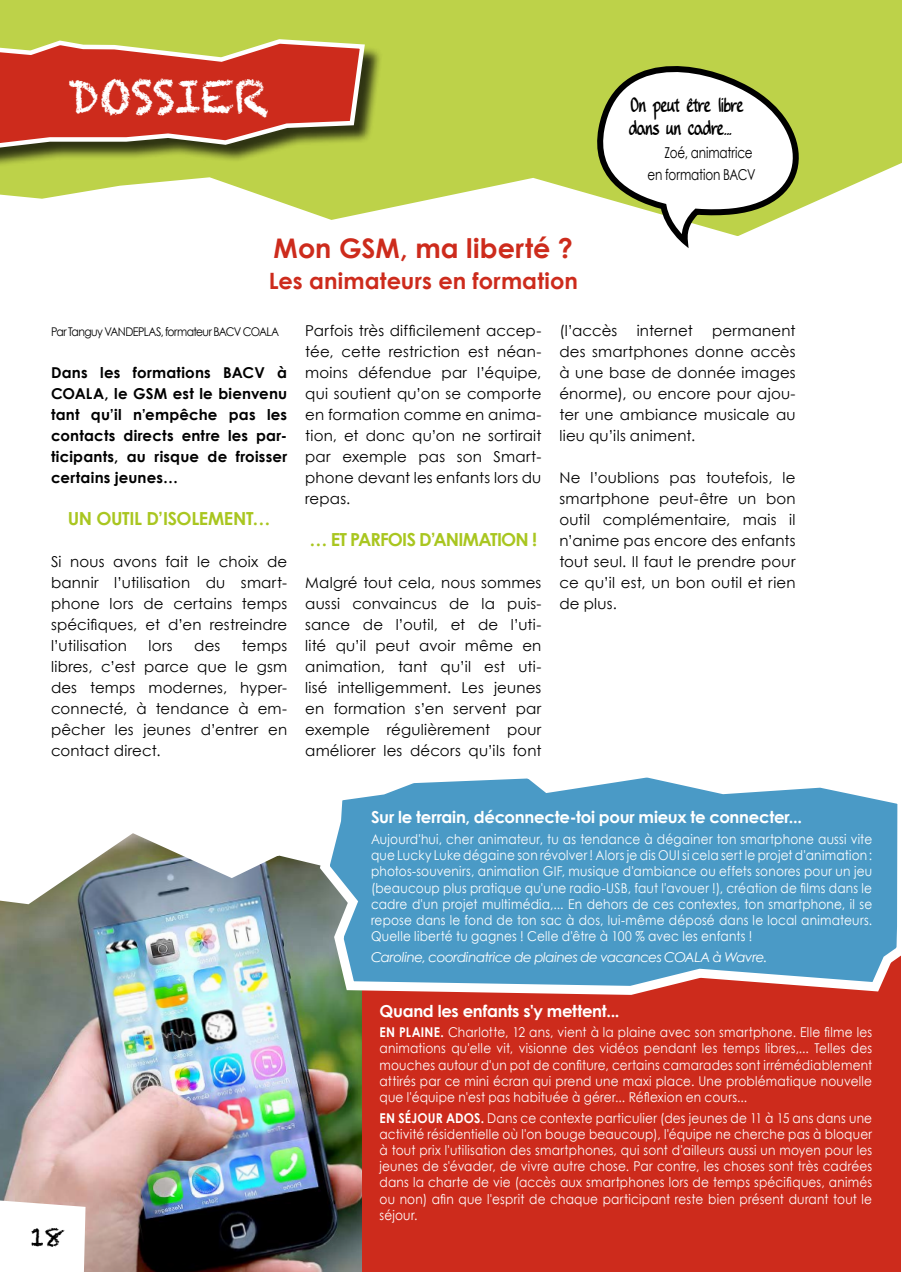
<style>
.page{position:relative;width:902px;height:1272px;background:#fff}
.page>*{position:absolute;margin:0;border:0;box-sizing:border-box;transform-origin:0 0}
.t1{font:45px "Chalkduster";letter-spacing:-.015em;color:#fff}
.t2{font:700 27px "Century Gothic";letter-spacing:.005em;color:#cd2b1c}
.t3{font:25.5px "Chalkduster";color:#000}
.t4{font:700 22.5px "Century Gothic";letter-spacing:.005em;color:#cd2b1c}
.t5{font:19.5px/23.4px "DJB Writesa Lot";letter-spacing:-.02em;color:#000;scale:.8 1}
.t6{font:700 18px "Century Gothic";letter-spacing:-.035em;color:#a9c620}
.t7{font:700 16.5px "Century Gothic";letter-spacing:-.015em;color:#fff}
.t8{font:15px/21px "Century Gothic";letter-spacing:.01em;color:#000;text-align:justify}
.t9{font:700 15px/21px "Century Gothic";letter-spacing:.015em;color:#000;text-align:justify}
.t10{font:15px/22.2px "Century Gothic";letter-spacing:-.01em;color:#000;text-align:right;scale:.8 1}
.t11{font:13.5px/16.2px "Century Gothic";letter-spacing:.015em;color:#fff;text-align:justify;scale:.9 1}
.t12{font:italic 13.5px "Century Gothic";letter-spacing:-.035em;color:#fff}
.t13{font:12px "Century Gothic";letter-spacing:-.055em;color:#000;scale:.9 1}
.s1{font-weight:700}
</style>
<div class="page">
<img style="left:0;top:833px;width:362px;height:438px">
<svg style="left:0;top:0;width:901px;height:220px"></svg>
<svg style="left:586px;top:53px;width:235px;height:195px"></svg>
<div style="left:0;top:0;width:383px;height:169px;background:#000;opacity:.75"></div>
<svg style="left:0;top:0;width:367px;height:153px;background:#bf7239"></svg>
<div style="left:362px;top:878px;width:539px;height:393px;background:#cd2b1c"></div>
<svg style="left:315px;top:777px;width:586px;height:222px;background:#66a0c2"></svg>
<h1 class="t1" style="left:68px;top:70px;width:202px">DOSSIER</h1>
<h2 class="t2" style="left:273px;top:228px;width:301px">Mon GSM, ma liberté ?</h2>
<h3 class="t4" style="left:269px;top:263px;width:311px">Les animateurs en formation</h3>
<h3 class="t5" style="left:629px;top:95px;width:145px">On peut être libre dans un cadre...</h3>
<p class="t10" style="left:647px;top:141px;width:136px">Zoé, animatrice<br>en formation BACV</p>
<p class="t13" style="left:51px;top:323px;width:255px">Par Tanguy VANDEPLAS, formateur BACV COALA</p>
<p class="t9" style="left:51px;top:361px;width:238px">Dans les formations BACV à COALA, le GSM est le bienvenu tant qu’il n’empêche pas les contacts directs entre les par&shy;ticipants, au risque de froisser certains jeunes…</p>
<h3 class="t6" style="left:68px;top:504px;width:204px">UN OUTIL D’ISOLEMENT…</h3>
<p class="t8" style="left:51px;top:550px;width:238px">Si nous avons fait le choix de bannir l’utilisation du smart&shy;phone lors de certains temps spécifiques, et d’en restreindre l’utilisation</p>
<p class="t8" style="left:148px;top:634px;width:26px">lors</p>
<p class="t8" style="left:194px;top:634px;width:28px">des</p>
<p class="t8" style="left:51px;top:634px;width:238px;text-indent:191px">temps libres, c’est parce que le gsm des temps modernes, hyper&shy;connecté, à tendance à em&shy;pêcher les jeunes d’entrer en contact direct.</p>
<p class="t8" style="left:305px;top:319px;width:238px">Parfois très difficilement accep&shy;tée, cette restriction est néan&shy;moins défendue par l’équipe, qui soutient qu’on se comporte en formation comme en anima&shy;tion, et donc qu’on ne sortirait par exemple pas son Smart&shy;phone devant les enfants lors du repas.</p>
<h3 class="t6" style="left:309px;top:525px;width:229px">… ET PARFOIS D’ANIMATION !</h3>
<p class="t8" style="left:305px;top:571px;width:238px">Malgré tout cela, nous sommes aussi convaincus de la puis&shy;sance de l’outil, et de l’uti&shy;lité qu’il peut avoir même en animation, tant qu’il est uti&shy;lisé intelligemment. Les jeunes en formation s’en servent par exemple régulièrement pour améliorer les décors qu’ils font</p>
<p class="t8" style="left:559px;top:319px;width:59px">(l’accès</p>
<p class="t8" style="left:636px;top:319px;width:58px">internet</p>
<p class="t8" style="left:559px;top:319px;width:238px;text-indent:153px">permanent des smartphones donne accès à une base de donnée images énorme), ou encore pour ajou&shy;ter une ambiance musicale au lieu qu’ils animent.</p>
<p class="t8" style="left:559px;top:466px;width:238px">Ne l’oublions pas toutefois, le smartphone peut-être un bon outil complémentaire, mais il n’anime pas encore des enfants tout seul. Il faut le prendre pour ce qu’il est, un bon outil et rien de plus.</p>
<h3 class="t3" style="left:30px;top:1222px;width:36px">18</h3>
<p class="t7" style="left:371px;top:804px;width:432px">Sur le terrain, déconnecte-toi pour mieux te connecter...</p>
<p class="t11" style="left:371px;top:830px;width:558px">Aujourd'hui, cher animateur, tu as tendance à dégainer ton smartphone aussi vite que Lucky Luke dégaine son révolver ! Alors je dis OUI si cela sert le projet d'animation: photos-souvenirs, animation GIF, musique d'ambiance ou effets sonores pour un jeu (beaucoup plus pratique qu'une radio-USB, faut l'avouer !), création de films dans le cadre d'un projet multimédia,... En dehors de ces contextes, ton smartphone, il se repose dans le fond de ton sac à dos, lui-même déposé dans le local animateurs.<br>Quelle liberté tu gagnes ! Celle d'être à 100 % avec les enfants !</p>
<p class="t12" style="left:371px;top:947px;width:398px">Caroline, coordinatrice de plaines de vacances COALA à Wavre.</p>
<p class="t7" style="left:379px;top:998px;width:241px">Quand les enfants s'y mettent...</p>
<p class="t11" style="left:379px;top:1024px;width:549px"><span class="s1">EN PLAINE.</span> Charlotte, 12 ans, vient à la plaine avec son smartphone. Elle filme les animations qu'elle vit, visionne des vidéos pendant les temps libres,... Telles des mouches autour d'un pot de confiture, certains camarades sont irrémédiablement attirés par ce mini écran qui prend une maxi place. Une problématique nouvelle que l'équipe n'est pas habituée à gérer... Réflexion en cours...</p>
<p class="t11" style="left:379px;top:1109px;width:549px"><span class="s1">EN SÉJOUR ADOS.</span> Dans ce contexte particulier (des jeunes de 11 à 15 ans dans une activité résidentielle où l'on bouge beaucoup), l'équipe ne cherche pas à bloquer à tout prix l'utilisation des smartphones, qui sont d'ailleurs aussi un moyen pour les jeunes de s'évader, de vivre autre chose. Par contre, les choses sont très cadrées dans la charte de vie (accès aux smartphones lors de temps spécifiques, animés ou non) afin que l'esprit de chaque participant reste bien présent durant tout le séjour.</p>
</div>
